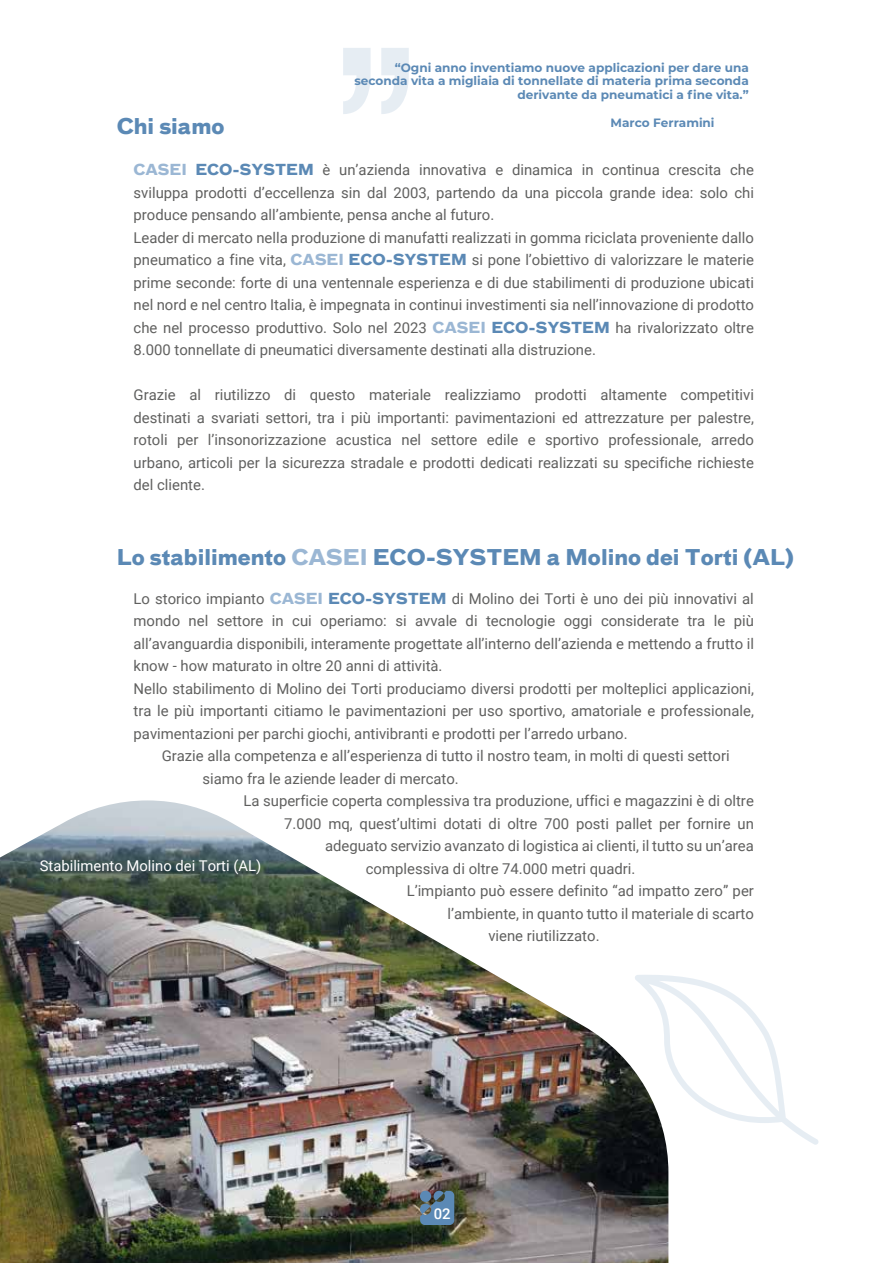
<style>
.page{position:relative;width:893px;height:1263px;background:#fff}
.page>*{position:absolute;margin:0;border:0;box-sizing:border-box;transform-origin:0 0}
.t1{font:700 21.3px "Bau";color:#5b89b5}
.t2{font:14.85px/22.5px "Roboto";color:#60605f}
.t3{font:14.85px "Roboto";color:#fff}
.t4{font:500 14.85px "Roboto";color:#fff}
.t5{font:700 12.15px/13.8px "Montserrat";color:#5b89b5;text-align:right}
.s1{font-family:"Bau";font-weight:700;color:#9bb7d4}
.s2{font-family:"Bau";font-weight:700;color:#5b89b5}
.s3{color:#9bb7d4}
</style>
<div class="page">
<img style="left:0;top:800px;width:668px;height:463px">
<svg style="left:343px;top:48px;width:66px;height:66px"></svg>
<svg style="left:420px;top:1191px;width:34px;height:34px"></svg>
<svg style="left:635px;top:975px;width:183px;height:170px"></svg>
<h1 class="t1" style="left:117px;top:111px;width:109px">Chi siamo</h1>
<p class="t5" style="left:354px;top:60px;width:396px">“Ogni anno inventiamo nuove applicazioni per dare una seconda vita a migliaia di tonnellate di materia prima seconda derivante da pneumatici a fine vita.”</p>
<p class="t5" style="left:610px;top:115px;width:106px">Marco Ferramini</p>
<p class="t2" style="left:134px;top:158px;width:622px"><span class="s1">CASEI</span> <span class="s2">ECO-SYSTEM</span> è un’azienda innovativa e dinamica in continua crescita che sviluppa prodotti d’eccellenza sin dal 2003, partendo da una piccola grande idea: solo chi produce pensando all’ambiente, pensa anche al futuro.<br>Leader di mercato nella produzione di manufatti realizzati in gomma riciclata proveniente dallo pneumatico a fine vita, <span class="s1">CASEI</span> <span class="s2">ECO-SYSTEM</span> si pone l’obiettivo di valorizzare le materie prime seconde: forte di una ventennale esperienza e di due stabilimenti di produzione ubicati nel nord e nel centro Italia, è impegnata in continui investimenti sia nell’innovazione di prodotto che nel processo produttivo. Solo nel 2023 <span class="s1">CASEI</span> <span class="s2">ECO-SYSTEM</span> ha rivalorizzato oltre 8.000 tonnellate di pneumatici diversamente destinati alla distruzione.</p>
<p class="t2" style="left:134px;top:383px;width:622px;text-align:justify">Grazie al riutilizzo di questo materiale realizziamo prodotti altamente competitivi destinati a svariati settori, tra i più importanti: pavimentazioni ed attrezzature per palestre, rotoli per l’insonorizzazione acustica nel settore edile e sportivo professionale, arredo urbano, articoli per la sicurezza stradale e prodotti dedicati realizzati su specifiche richieste del cliente.</p>
<h1 class="t1" style="left:117px;top:543px;width:679px">Lo stabilimento <span class="s3">CASEI</span> ECO-SYSTEM a Molino dei Torti (AL)</h1>
<p class="t2" style="left:134px;top:587px;width:622px">Lo storico impianto <span class="s1">CASEI</span> <span class="s2">ECO-SYSTEM</span> di Molino dei Torti è uno dei più innovativi al</p>
<p class="t2" style="left:134px;top:609px;width:622px">mondo nel settore in cui operiamo: si avvale di tecnologie oggi considerate tra le più</p>
<p class="t2" style="left:134px;top:632px;width:622px">all’avanguardia disponibili, interamente progettate all’interno dell’azienda e mettendo a frutto il</p>
<p class="t2" style="left:134px;top:654px;width:310px">know - how maturato in oltre 20 anni di attività.</p>
<p class="t2" style="left:134px;top:677px;width:622px">Nello stabilimento di Molino dei Torti produciamo diversi prodotti per molteplici applicazioni,</p>
<p class="t2" style="left:134px;top:699px;width:622px">tra le più importanti citiamo le pavimentazioni per uso sportivo, amatoriale e professionale,</p>
<p class="t2" style="left:134px;top:722px;width:495px">pavimentazioni per parchi giochi, antivibranti e prodotti per l’arredo urbano.</p>
<p class="t2" style="left:162px;top:744px;width:570px">Grazie alla competenza e all’esperienza di tutto il nostro team, in molti di questi settori</p>
<p class="t2" style="left:202px;top:767px;width:258px">siamo fra le aziende leader di mercato.</p>
<p class="t2" style="left:243px;top:789px;width:512px">La superficie coperta complessiva tra produzione, uffici e magazzini è di oltre</p>
<p class="t2" style="left:284px;top:812px;width:471px">7.000 mq, quest’ultimi dotati di oltre 700 posti pallet per fornire un</p>
<p class="t2" style="left:325px;top:834px;width:430px">adeguato servizio avanzato di logistica ai clienti, il tutto su un’area</p>
<p class="t2" style="left:366px;top:857px;width:271px">complessiva di oltre 74.000 metri quadri.</p>
<p class="t2" style="left:407px;top:879px;width:349px">L’impianto può essere definito “ad impatto zero” per</p>
<p class="t2" style="left:448px;top:902px;width:308px">l’ambiente, in quanto tutto il materiale di scarto</p>
<p class="t2" style="left:488px;top:924px;width:113px">viene riutilizzato.</p>
<p class="t3" style="left:40px;top:855px;width:223px">Stabilimento Molino dei Torti (AL)</p>
<p class="t4" style="left:434px;top:1203px;width:18px">02</p>
</div>
